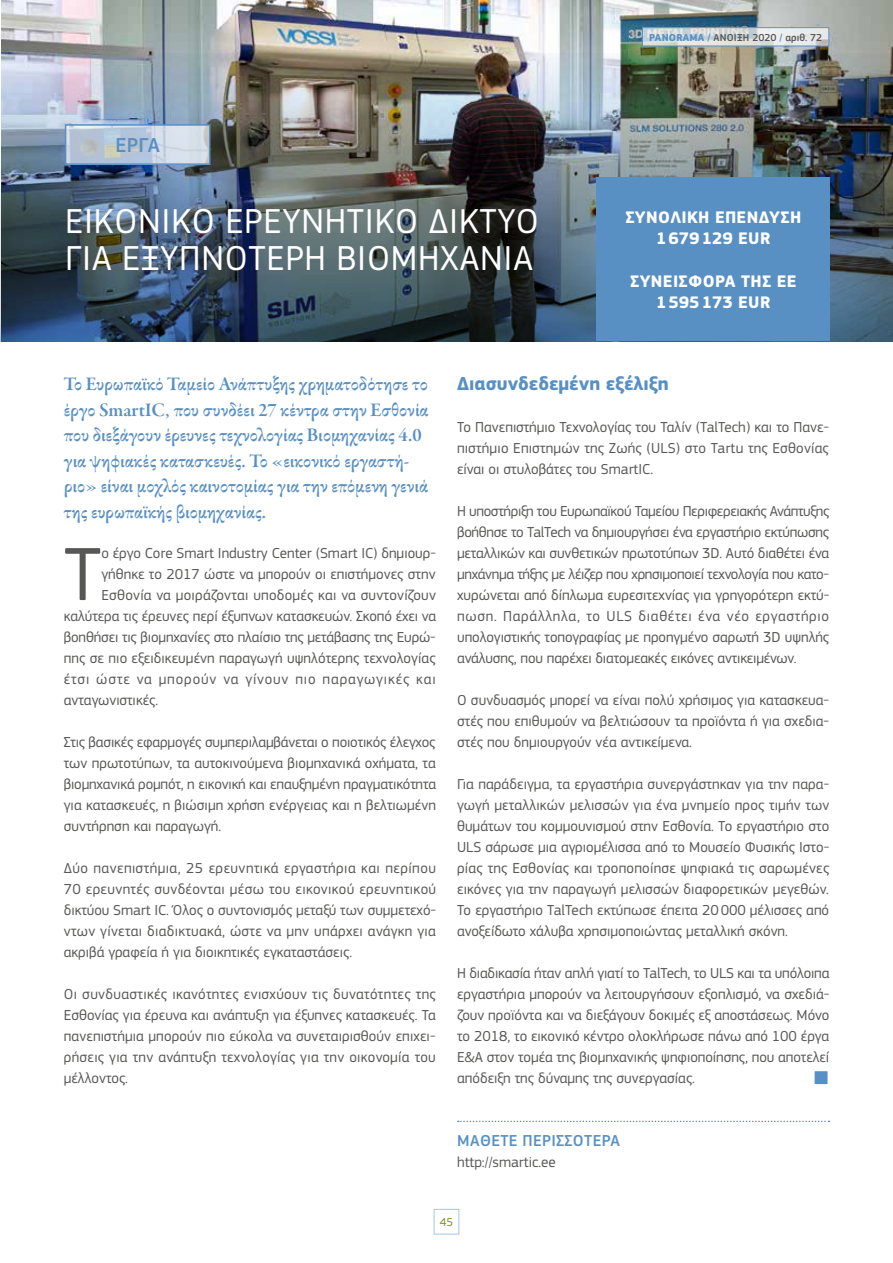
<style>
.page{position:relative;width:893px;height:1263px;background:#fff}
.page>*{position:absolute;margin:0;border:0;box-sizing:border-box;transform-origin:0 0}
.t1{font:78.3px "EC Square Sans Pro";color:#575756}
.t2{font:36px/37.5px "EC Square Sans Pro";letter-spacing:.02em;color:#fff}
.t3{font:500 21px "EC Square Sans Pro";color:#5890c4}
.t4{font:19.5px/25.5px "Garamond Premr Pro Smbd Subh";color:#5890c4}
.t5{font:700 19.5px "EC Square Sans Pro";color:#5890c4}
.t6{font:700 17.4px/21.5px "EC Square Sans Pro";letter-spacing:.02em;color:#fff;text-align:center}
.t7{font:500 16.5px "EC Square Sans Pro";letter-spacing:.02em;color:#5890c4}
.t8{font:15px/21px "EC Square Sans Pro";color:#575756;text-align:justify}
.t9{font:15px "EC Square Sans Pro";letter-spacing:.06em;color:#575756}
.t10{font:12px "EC Square Sans Pro";color:#7e8d27}
.t11{font:500 10.5px "EC Square Sans Pro";color:#575756}
.s1{font-weight:700;color:#5890c4}
.s2{color:#5890c4}
</style>
<div class="page">
<div style="left:434px;top:1209px;width:25px;height:25px;border:1px solid #a4c4e8"></div>
<img style="left:1px;top:0;width:892px;height:53px">
<img style="left:0;top:53px;width:893px;height:289px">
<div style="left:596px;top:178px;width:234px;height:163px;background:#5890c4"></div>
<svg style="left:68px;top:127px;width:139px;height:35px;background:#c3cfdc"></svg>
<div style="left:65px;top:124px;width:145px;height:41px;border:2px solid #5890c4"></div>
<svg style="left:458px;top:1120px;width:371px;height:2px"></svg>
<svg style="left:644px;top:29px;width:183px;height:15px;background:#dadfdf"></svg>
<div style="left:642px;top:27px;width:187px;height:19px;border:1px solid #5890c4"></div>
<img style="left:0;top:0;width:1px;height:341px">
<hr style="left:0;top:71px;width:1px;height:270px;background:#6859a2">
<h3 class="t3" style="left:115px;top:133px;width:46px">ΕΡΓΑ</h3>
<h2 class="t2" style="left:65px;top:202px;width:475px">ΕΙΚΟΝΙΚΌ ΕΡΕΥΝΗΤΙΚΌ ΔΊ ΚΤΥΟ<br>ΓΙΑ ΕΞΥΠΝΌΤΕΡΗ ΒΙΟΜΗΧΑΝΊΑ</h2>
<p class="t11" style="left:649px;top:31px;width:175px"><span class="s1">PANORAMA</span> <span class="s2">/</span> ΆΝΟΙΞΗ 2020 <span class="s2">/</span> αριθ. 72</p>
<p class="t6" style="left:625px;top:207px;width:177px">ΣΥΝΟΛΙΚΗ ΕΠΕΝΔΥΣΗ<br>1679129 EUR</p>
<p class="t6" style="left:630px;top:271px;width:168px">ΣΥΝΕΙΣΦΟΡΑ ΤΗΣ ΕΕ<br>1595173 EUR</p>
<p class="t4" style="left:64px;top:372px;width:366px">Το Ευρωπαϊκό Ταμείο Ανάπτυξης χρηματοδότησε το έργο SmartIC, που συνδέει 27 κέντρα στην Εσθονία που διεξάγουν έρευνες τεχνολογίας Βιομηχανίας 4.0 για ψηφιακές κατασκευές. Το «εικονικό εργαστή&shy;ριο» είναι μοχλός καινοτομίας για την επόμενη γενιά της ευρωπαϊκής βιομηχανίας.</p>
<h1 class="t1" style="left:64px;top:529px;width:39px">Τ</h1>
<p class="t8" style="left:101px;top:543px;width:336px">ο έργο Core Smart Industry Center (Smart IC) δημιουρ-</p>
<p class="t8" style="left:101px;top:564px;width:336px">γήθηκε το 2017 ώστε να μπορούν οι επιστήμονες στην</p>
<p class="t8" style="left:101px;top:585px;width:336px">Εσθονία να μοιράζονται υποδομές και να συντονίζουν</p>
<p class="t8" style="left:64px;top:606px;width:374px">καλύτερα τις έρευνες περί έξυπνων κατασκευών. Σκοπό έχει να</p>
<p class="t8" style="left:64px;top:627px;width:373px">βοηθήσει τις βιομηχανίες στο πλαίσιο της μετάβασης της Ευρώ-</p>
<p class="t8" style="left:64px;top:648px;width:373px">πης σε πιο εξειδικευμένη παραγωγή υψηλότερης τεχνολογίας</p>
<p class="t9" style="left:64px;top:670px;width:373px">έτσι ώστε να μπορούν να γίνουν πιο παραγωγικές και</p>
<p class="t8" style="left:64px;top:690px;width:96px">ανταγωνιστικές.</p>
<p class="t8" style="left:64px;top:732px;width:374px">Στις βασικές εφαρμογές συμπεριλαμβάνεται ο ποιοτικός έλεγχος των πρωτοτύπων, τα αυτοκινούμενα βιομηχανικά οχήματα, τα βιομηχανικά ρομπότ, η εικονική και επαυξημένη πραγματικότητα για κατασκευές, η βιώσιμη χρήση ενέργειας και η βελτιωμένη συντήρηση και παραγωγή.</p>
<p class="t8" style="left:64px;top:858px;width:374px">Δύο πανεπιστήμια, 25 ερευνητικά εργαστήρια και περίπου 70 ερευνητές συνδέονται μέσω του εικονικού ερευνητικού δικτύου Smart IC. Όλος ο συντονισμός μεταξύ των συμμετεχό&shy;ντων γίνεται διαδικτυακά, ώστε να μην υπάρχει ανάγκη για ακριβά γραφεία ή για διοικητικές εγκαταστάσεις.</p>
<p class="t8" style="left:64px;top:984px;width:374px">Οι συνδυαστικές ικανότητες ενισχύουν τις δυνατότητες της Εσθονίας για έρευνα και ανάπτυξη για έξυπνες κατασκευές. Τα πανεπιστήμια μπορούν πιο εύκολα να συνεταιρισθούν επιχει&shy;ρήσεις για την ανάπτυξη τεχνολογίας για την οικονομία του μέλλοντος.</p>
<h3 class="t5" style="left:457px;top:372px;width:213px">Διασυνδεδεμένη εξέλιξη</h3>
<p class="t8" style="left:457px;top:417px;width:374px">Το Πανεπιστήμιο Τεχνολογίας του Ταλίν (TalTech) και το Πανε&shy;πιστήμιο Επιστημών της Ζωής (ULS) στο Tartu της Εσθονίας είναι οι στυλοβάτες του SmartIC.</p>
<p class="t8" style="left:457px;top:501px;width:374px">Η υποστήριξη του Ευρωπαϊκού Ταμείου Περιφερειακής Ανάπτυξης βοήθησε το TalTech να δημιουργήσει ένα εργαστήριο εκτύπωσης μεταλλικών και συνθετικών πρωτοτύπων 3D. Αυτό διαθέτει ένα μηχάνημα τήξης με λέιζερ που χρησιμοποιεί τεχνολογία που κατο&shy;χυρώνεται από δίπλωμα ευρεσιτεχνίας για γρηγορότερη εκτύ&shy;πωση. Παράλληλα, το ULS διαθέτει ένα νέο εργαστήριο υπολογιστικής τοπογραφίας με προηγμένο σαρωτή 3D υψηλής ανάλυσης, που παρέχει διατομεακές εικόνες αντικειμένων.</p>
<p class="t8" style="left:457px;top:690px;width:374px">Ο συνδυασμός μπορεί να είναι πολύ χρήσιμος για κατασκευα&shy;στές που επιθυμούν να βελτιώσουν τα προϊόντα ή για σχεδια&shy;στές που δημιουργούν νέα αντικείμενα.</p>
<p class="t8" style="left:457px;top:774px;width:374px">Για παράδειγμα, τα εργαστήρια συνεργάστηκαν για την παρα&shy;γωγή μεταλλικών μελισσών για ένα μνημείο προς τιμήν των θυμάτων του κομμουνισμού στην Εσθονία. Το εργαστήριο στο ULS σάρωσε μια αγριομέλισσα από το Μουσείο Φυσικής Ιστο&shy;ρίας της Εσθονίας και τροποποίησε ψηφιακά τις σαρωμένες εικόνες για την παραγωγή μελισσών διαφορετικών μεγεθών.<br>Το εργαστήριο TalTech εκτύπωσε έπειτα 20000 μέλισσες από ανοξείδωτο χάλυβα χρησιμοποιώντας μεταλλική σκόνη.</p>
<p class="t8" style="left:457px;top:963px;width:374px">Η διαδικασία ήταν απλή γιατί το TalTech, το ULS και τα υπόλοιπα εργαστήρια μπορούν να λειτουργήσουν εξοπλισμό, να σχεδιά&shy;ζουν προϊόντα και να διεξάγουν δοκιμές εξ αποστάσεως. Μόνο το 2018, το εικονικό κέντρο ολοκλήρωσε πάνω από 100 έργα Ε&amp;Α στον τομέα της βιομηχανικής ψηφιοποίησης, που αποτελεί απόδειξη της δύναμης της συνεργασίας.</p>
<p class="t7" style="left:457px;top:1131px;width:164px">ΜΑΘΕΤΕ ΠΕΡΙΣΣΟΤΕΡΑ</p>
<p class="t8" style="left:457px;top:1152px;width:100px">http://smartic.ee</p>
<p class="t10" style="left:440px;top:1215px;width:15px">45</p>
</div>
